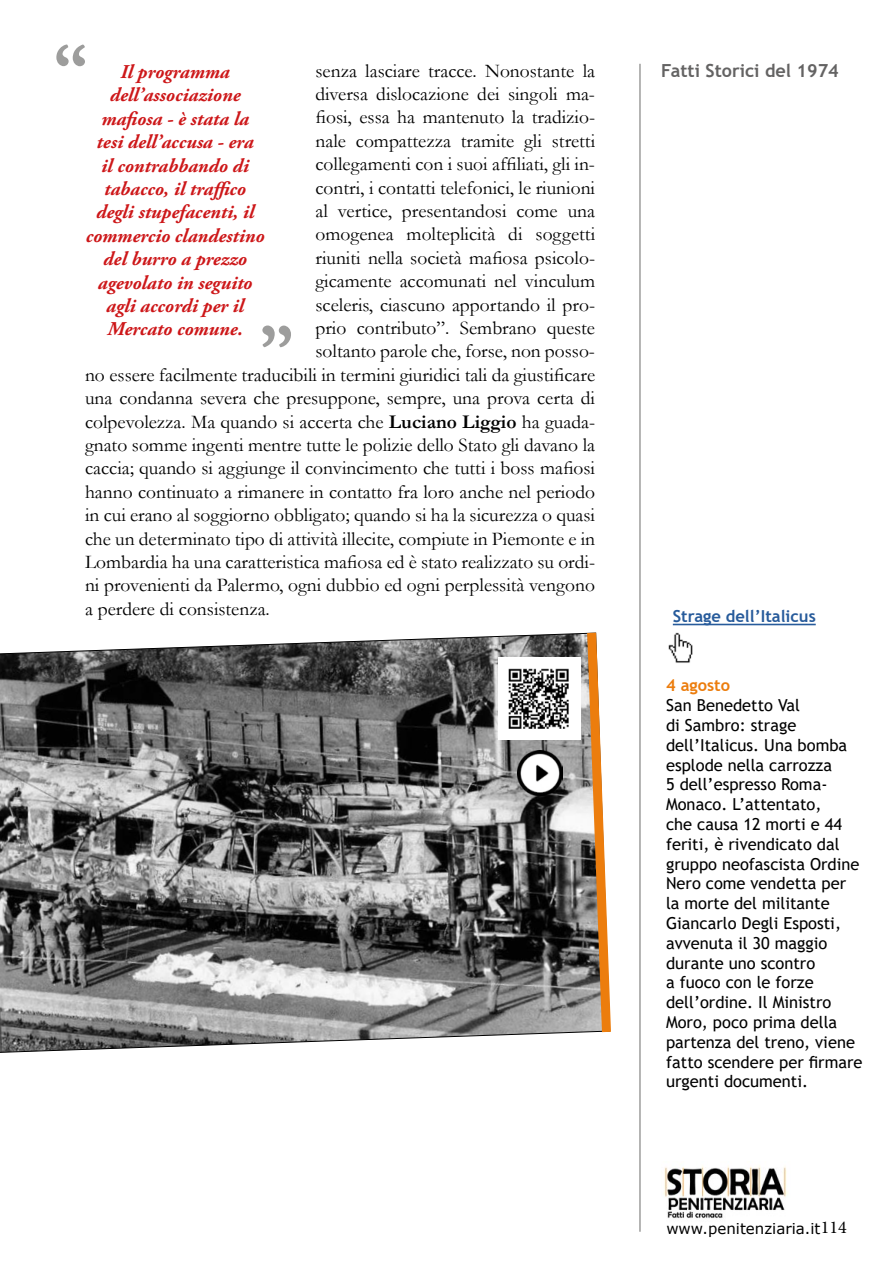
<style>
.page{position:relative;width:893px;height:1263px;background:#fff}
.page>*{position:absolute;margin:0;border:0;box-sizing:border-box;transform-origin:0 0}
.t1{font:700 69px "Garamond";color:#9d9d9c}
.t2{font:19.5px "Garamond";color:#000}
.t3{font:italic 700 19.5px/23.4px "Adobe Garamond Pro";color:#cd1719;text-align:center}
.t4{font:700 18px "Trebuchet MS";color:#646363}
.t5{font:16.5px/19.8px "Trebuchet MS";color:#000}
.t6{font:700 16.5px "Trebuchet MS";color:#275b9b}
.t7{font:700 16.5px "Trebuchet MS";color:#ec7d0d}
.t8{font:15px "Verdana";color:#000}
.s1{font-weight:700}
.s2{font-family:"Minion Pro";font-size:18px}
</style>
<div class="page">
<hr style="left:639px;top:64px;width:2px;height:1168px;background:#9d9d9c">
<img style="left:664px;top:1166px;width:123px;height:53px">
<svg style="left:0;top:633px;width:582px;height:420px;background:#767676"></svg>
<div style="left:498px;top:657px;width:83px;height:83px;background:#fff"></div>
<img style="left:508px;top:668px;width:61px;height:61px">
<img style="left:517px;top:750px;width:45px;height:45px">
<svg style="left:582px;top:632px;width:29px;height:401px"></svg>
<hr style="left:673px;top:624px;width:143px;height:1px;background:#275b9b">
<img style="left:668px;top:632px;width:25px;height:31px">
<h1 class="t1" style="left:53px;top:20px;width:35px">“</h1>
<p class="t2" style="left:315px;top:57px;width:281px">senza lasciare tracce. Nonostante la</p>
<p class="t4" style="left:661px;top:59px;width:179px">Fatti Storici del 1974</p>
<p class="t2" style="left:315px;top:81px;width:281px">diversa dislocazione dei singoli ma-</p>
<p class="t2" style="left:315px;top:104px;width:281px">fiosi, essa ha mantenuto la tradizio-</p>
<p class="t2" style="left:315px;top:128px;width:281px">nale compattezza tramite gli stretti</p>
<p class="t2" style="left:315px;top:151px;width:281px">collegamenti con i suoi affiliati, gli in-</p>
<p class="t2" style="left:315px;top:174px;width:281px">contri, i contatti telefonici, le riunioni</p>
<p class="t2" style="left:315px;top:198px;width:281px">al vertice, presentandosi come una</p>
<p class="t2" style="left:315px;top:221px;width:281px">omogenea molteplicità di soggetti</p>
<p class="t2" style="left:315px;top:245px;width:281px">riuniti nella società mafiosa psicolo-</p>
<p class="t2" style="left:315px;top:268px;width:281px">gicamente accomunati nel vinculum</p>
<p class="t2" style="left:315px;top:291px;width:281px">sceleris, ciascuno apportando il pro-</p>
<p class="t2" style="left:315px;top:315px;width:281px">prio contributo”. Sembrano queste</p>
<p class="t2" style="left:315px;top:338px;width:281px">soltanto parole che, forse, non posso-</p>
<p class="t2" style="left:85px;top:362px;width:512px">no essere facilmente traducibili in termini giuridici tali da giustificare</p>
<p class="t2" style="left:85px;top:385px;width:512px">una condanna severa che presuppone, sempre, una prova certa di</p>
<p class="t2" style="left:85px;top:408px;width:512px">colpevolezza. Ma quando si accerta che <span class="s1">Luciano Liggio</span> ha guada-</p>
<p class="t2" style="left:85px;top:432px;width:511px">gnato somme ingenti mentre tutte le polizie dello Stato gli davano la</p>
<p class="t2" style="left:85px;top:455px;width:512px">caccia; quando si aggiunge il convincimento che tutti i boss mafiosi</p>
<p class="t2" style="left:85px;top:479px;width:511px">hanno continuato a rimanere in contatto fra loro anche nel periodo</p>
<p class="t2" style="left:85px;top:502px;width:511px">in cui erano al soggiorno obbligato; quando si ha la sicurezza o quasi</p>
<p class="t2" style="left:85px;top:525px;width:512px">che un determinato tipo di attività illecite, compiute in Piemonte e in</p>
<p class="t2" style="left:85px;top:549px;width:512px">Lombardia ha una caratteristica mafiosa ed è stato realizzato su ordi-</p>
<p class="t2" style="left:85px;top:572px;width:511px">ni provenienti da Palermo, ogni dubbio ed ogni perplessità vengono</p>
<p class="t2" style="left:85px;top:596px;width:186px">a perdere di consistenza.</p>
<p class="t3" style="left:86px;top:61px;width:180px">Il programma dell’associazione mafiosa - è stata la<br>tesi dell’accusa - era<br>il contrabbando di tabacco, il traffico degli stupefacenti, il commercio clandestino del burro a prezzo agevolato in seguito agli accordi per il<br>Mercato comune.</p>
<h1 class="t1" style="left:294px;top:372px;width:35px;rotate:-180deg">“</h1>
<p class="t6" style="left:673px;top:606px;width:144px">Strage dell’Italicus</p>
<p class="t7" style="left:666px;top:675px;width:66px">4 agosto</p>
<p class="t5" style="left:666px;top:695px;width:198px">San Benedetto Val<br>di Sambro: strage dell’Italicus. Una bomba esplode nella carrozza<br>5 dell’espresso Roma-<br>Monaco. L’attentato,<br>che causa 12 morti e 44 feriti, è rivendicato dal gruppo neofascista Ordine<br>Nero come vendetta per la morte del militante<br>Giancarlo Degli Esposti, avvenuta il 30 maggio durante uno scontro<br>a fuoco con le forze dell’ordine. Il Ministro<br>Moro, poco prima della partenza del treno, viene fatto scendere per firmare urgenti documenti.</p>
<p class="t8" style="left:666px;top:1218px;width:182px">www.penitenziaria.it<span class="s2">114</span></p>
</div>
